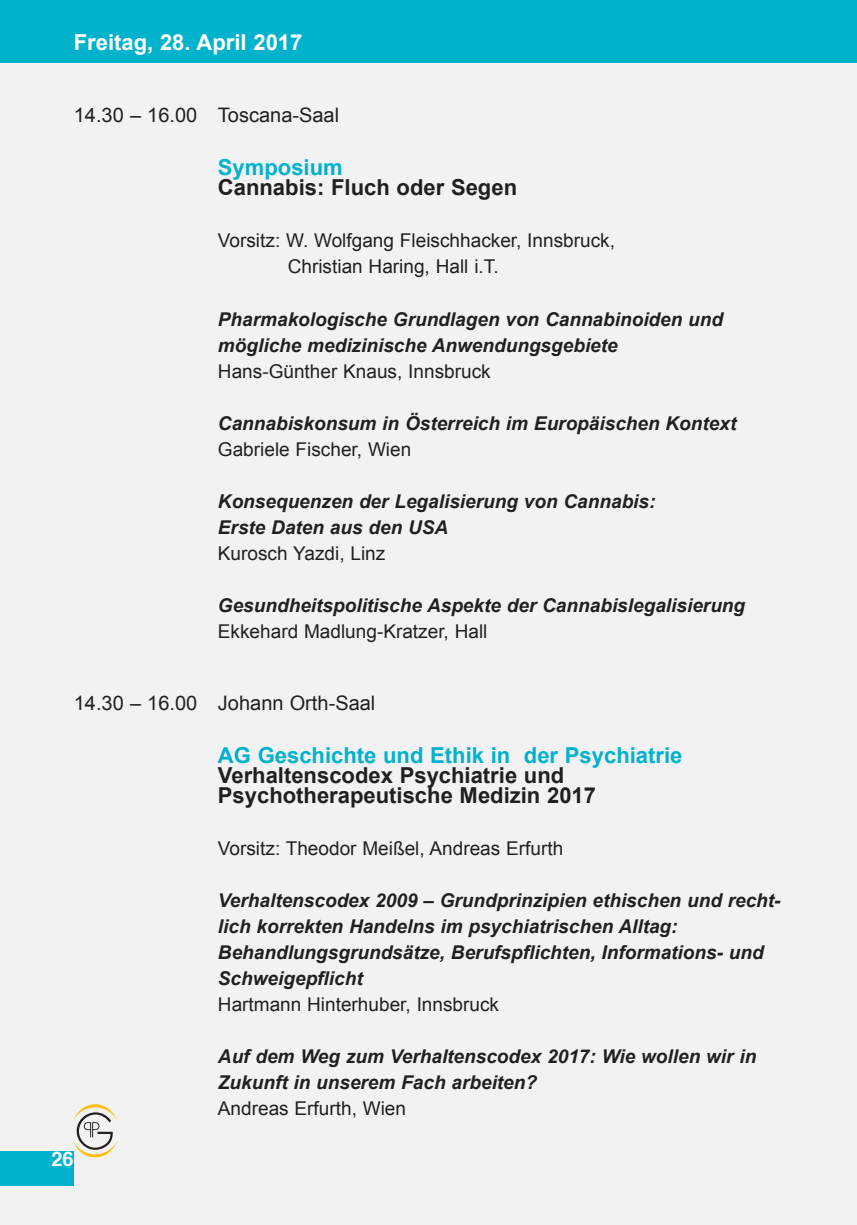
<style>
.page{position:relative;width:857px;height:1225px;background:#fff}
.page>*{position:absolute;margin:0;border:0;box-sizing:border-box;transform-origin:0 0}
.t1{font:700 22px/20px "Arial";color:#231f20}
.t2{font:700 22px "Arial";color:#00b2cb}
.t3{font:700 22px "Arial";color:#fff}
.t4{font:20px "Arial";color:#231f20}
.t5{font:700 20px "Helvetica";color:#fff}
.t6{font:italic 700 19px/26px "Arial";color:#231f20}
.t7{font:19px/26px "Arial";color:#231f20}
</style>
<div class="page">
<div style="left:0;top:0;width:856px;height:1225px;background:#f2f2f3"></div>
<div style="left:0;top:0;width:856px;height:62px;background:#00b2cb"></div>
<svg style="left:73px;top:1104px;width:44px;height:53px"></svg>
<div style="left:0;top:1151px;width:74px;height:34px;background:#00b2cb"></div>
<p class="t3" style="left:74px;top:28px;width:230px">Freitag, 28. April 2017</p>
<p class="t4" style="left:74px;top:102px;width:267px">14.30 – 16.00 Toscana-Saal</p>
<p class="t2" style="left:218px;top:152px;width:126px">Symposium</p>
<p class="t1" style="left:218px;top:178px;width:300px">Cannabis: Fluch oder Segen</p>
<p class="t7" style="left:287px;top:227px;width:328px;text-indent:-70px">Vorsitz: W. Wolfgang Fleischhacker, Innsbruck,<br>Christian Haring, Hall i.T.</p>
<p class="t6" style="left:218px;top:307px;width:506px">Pharmakologische Grundlagen von Cannabinoiden und mögliche medizinische Anwendungsgebiete</p>
<p class="t7" style="left:218px;top:358px;width:274px">Hans-Günther Knaus, Innsbruck</p>
<p class="t6" style="left:218px;top:411px;width:519px">Cannabiskonsum in Österreich im Europäischen Kontext</p>
<p class="t7" style="left:218px;top:436px;width:195px">Gabriele Fischer, Wien</p>
<p class="t6" style="left:218px;top:489px;width:439px">Konsequenzen der Legalisierung von Cannabis:<br>Erste Daten aus den USA</p>
<p class="t7" style="left:218px;top:540px;width:169px">Kurosch Yazdi, Linz</p>
<p class="t6" style="left:218px;top:593px;width:528px">Gesundheitspolitische Aspekte der Cannabislegalisierung</p>
<p class="t7" style="left:218px;top:618px;width:271px">Ekkehard Madlung-Kratzer, Hall</p>
<p class="t4" style="left:74px;top:690px;width:303px">14.30 – 16.00 Johann Orth-Saal</p>
<p class="t2" style="left:218px;top:740px;width:465px">AG Geschichte und Ethik in der Psychiatrie</p>
<p class="t1" style="left:218px;top:766px;width:379px">Verhaltenscodex Psychiatrie und<br>Psychotherapeutische Medizin 2017</p>
<p class="t7" style="left:218px;top:835px;width:346px">Vorsitz: Theodor Meißel, Andreas Erfurth</p>
<p class="t6" style="left:218px;top:888px;width:564px">Verhaltenscodex 2009 – Grundprinzipien ethischen und recht&shy;lich korrekten Handelns im psychiatrischen Alltag:<br>Behandlungsgrundsätze, Berufspflichten, Informations- und Schweigepflicht</p>
<p class="t7" style="left:218px;top:991px;width:282px">Hartmann Hinterhuber, Innsbruck</p>
<p class="t6" style="left:218px;top:1044px;width:539px">Auf dem Weg zum Verhaltenscodex 2017: Wie wollen wir in<br>Zukunft in unserem Fach arbeiten?</p>
<p class="t7" style="left:218px;top:1095px;width:189px">Andreas Erfurth, Wien</p>
<p class="t5" style="left:51px;top:1143px;width:24px">26</p>
</div>
